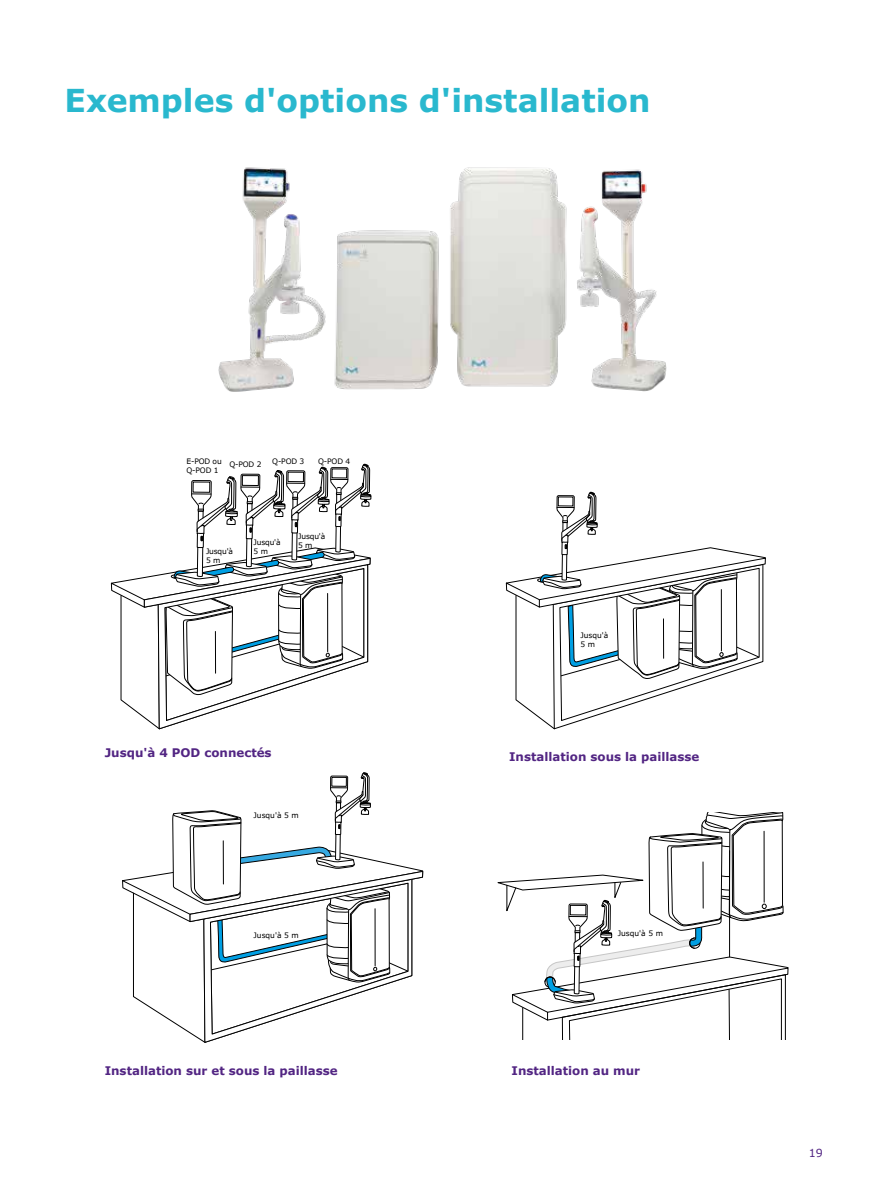
<style>
.page{position:relative;width:891px;height:1188px;background:#fff}
.page>*{position:absolute;margin:0;border:0;box-sizing:border-box;transform-origin:0 0}
.t1{font:700 31.5px "Verdana Pro";color:#29b8ce}
.t2{font:700 11.85px "Verdana Pro";color:#522583}
.t3{font:11.1px "Verdana Pro";color:#522583}
.t4{font:7.5px/9px "Verdana Pro";letter-spacing:-.02em;color:#000}
</style>
<div class="page">
<svg style="left:122px;top:772px;width:301px;height:271px"></svg>
<svg style="left:111px;top:464px;width:260px;height:265px"></svg>
<svg style="left:505px;top:492px;width:261px;height:237px"></svg>
<svg style="left:497px;top:813px;width:291px;height:227px"></svg>
<hr style="left:703px;top:862px;width:1px;height:46px;background:#000">
<img style="left:218px;top:167px;width:449px;height:225px">
<h1 class="t1" style="left:65px;top:80px;width:587px">Exemples d'options d'installation</h1>
<p class="t4" style="left:187px;top:457px;width:37px">E-POD ou<br>Q-POD 1</p>
<p class="t4" style="left:229px;top:459px;width:34px">Q-POD 2</p>
<p class="t4" style="left:272px;top:457px;width:34px">Q-POD 3</p>
<p class="t4" style="left:318px;top:457px;width:34px">Q-POD 4</p>
<p class="t4" style="left:206px;top:546px;width:29px">Jusqu'à<br>5 m</p>
<p class="t4" style="left:254px;top:538px;width:29px">Jusqu'à<br>5 m</p>
<p class="t4" style="left:298px;top:531px;width:29px">Jusqu'à<br>5 m</p>
<p class="t2" style="left:105px;top:745px;width:168px">Jusqu'à 4 POD connectés</p>
<p class="t4" style="left:254px;top:811px;width:47px">Jusqu'à 5 m</p>
<p class="t4" style="left:254px;top:930px;width:47px">Jusqu'à 5 m</p>
<p class="t2" style="left:105px;top:1063px;width:235px">Installation sur et sous la paillasse</p>
<p class="t4" style="left:580px;top:631px;width:30px">Jusqu'à<br>5 m</p>
<p class="t2" style="left:509px;top:749px;width:192px">Installation sous la paillasse</p>
<p class="t4" style="left:618px;top:929px;width:47px">Jusqu'à 5 m</p>
<p class="t2" style="left:512px;top:1063px;width:130px">Installation au mur</p>
<p class="t3" style="left:809px;top:1146px;width:16px">19</p>
</div>
